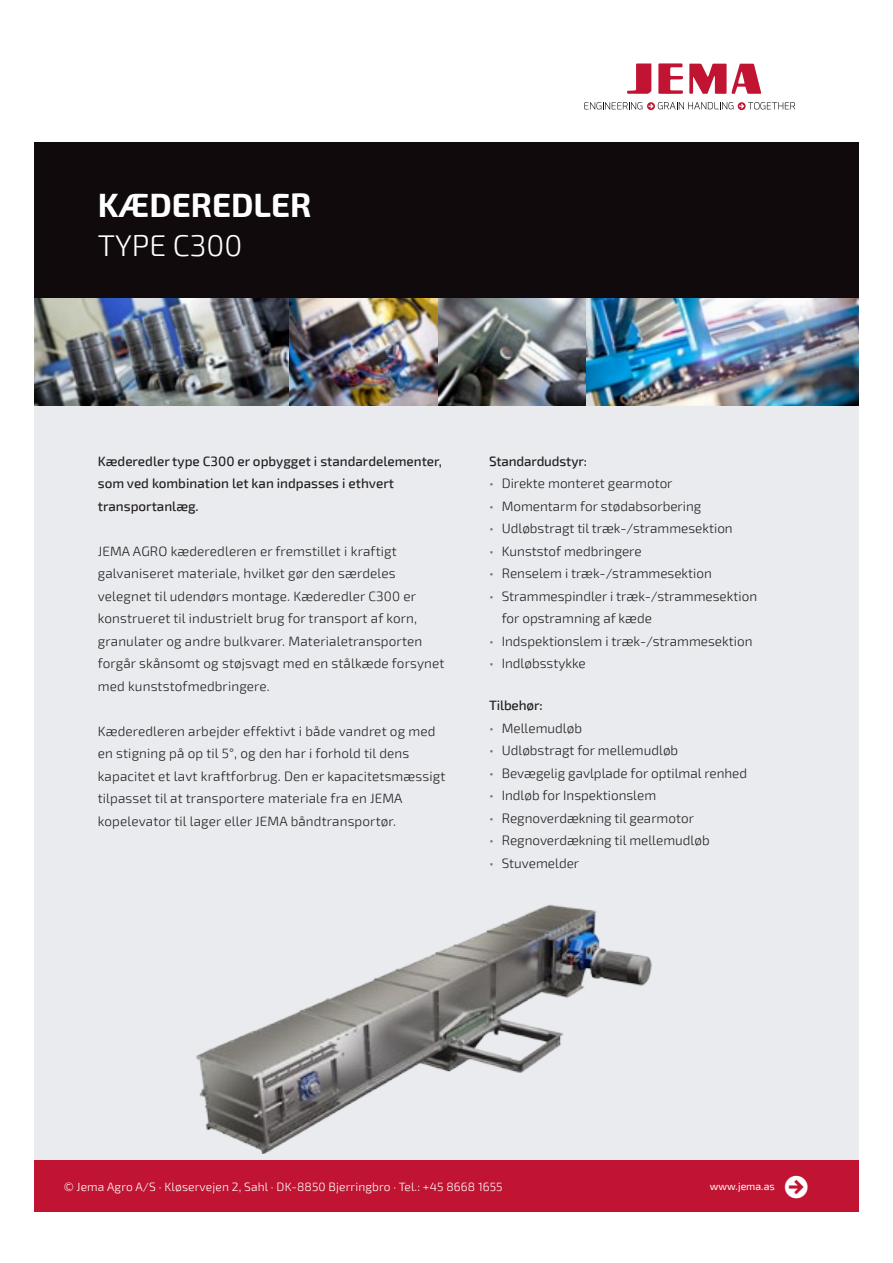
<style>
.page{position:relative;width:893px;height:1263px;background:#fff}
.page>*{position:absolute;margin:0;border:0;box-sizing:border-box;transform-origin:0 0}
.t1{font:700 33px "Exo 2";color:#fff}
.t2{font:700 32.85px "Klavika";color:#fff}
.t3{font:300 30px "Exo 2";color:#fff}
.t4{font:300 13.5px/22.5px "Exo 2";letter-spacing:.005em;color:#231f20}
.t5{font:500 13.5px/22.5px "Exo 2";color:#231f20}
.t6{font:300 12px "Exo 2";letter-spacing:.01em;color:#fff}
.t7{font:10.5px "Exo 2";color:#fff}
.s1{color:#68748a}
</style>
<div class="page">
<div style="left:34px;top:142px;width:825px;height:157px;background:#110a0c"></div>
<div style="left:34px;top:299px;width:825px;height:896px;background:#e9ebee"></div>
<svg style="left:689px;top:64px;width:72px;height:30px"></svg>
<svg style="left:658px;top:63px;width:25px;height:31px"></svg>
<svg style="left:627px;top:63px;width:24px;height:31px"></svg>
<svg style="left:584px;top:102px;width:211px;height:8px"></svg>
<div style="left:34px;top:1161px;width:825px;height:51px;background:#c01432"></div>
<img style="left:34px;top:299px;width:825px;height:106px">
<img style="left:196px;top:904px;width:456px;height:249px">
<h1 class="t1" style="left:98px;top:186px;width:215px">KÆDEREDLER</h1>
<h3 class="t3" style="left:98px;top:228px;width:146px">TYPE C300</h3>
<p class="t5" style="left:98px;top:450px;width:346px">Kæderedler type C300 er opbygget i standardelementer, som ved kombination let kan indpasses i ethvert transportanlæg.</p>
<p class="t4" style="left:98px;top:540px;width:348px">JEMA AGRO kæderedleren er fremstillet i kraftigt galvaniseret materiale, hvilket gør den særdeles velegnet til udendørs montage. Kæderedler C300 er konstrueret til industrielt brug for transport af korn, granulater og andre bulkvarer. Materialetransporten forgår skånsomt og støjsvagt med en stålkæde forsynet med kunststofmedbringere.</p>
<p class="t4" style="left:98px;top:720px;width:349px">Kæderedleren arbejder effektivt i både vandret og med en stigning på op til 5°, og den har i forhold til dens kapacitet et lavt kraftforbrug. Den er kapacitetsmæssigt tilpasset til at transportere materiale fra en JEMA kopelevator til lager eller JEMA båndtransportør.</p>
<p class="t5" style="left:489px;top:450px;width:99px">Standardudstyr:</p>
<p class="t4" style="left:489px;top:472px;width:185px"><span class="s1">•</span> Direkte monteret gearmotor</p>
<p class="t4" style="left:489px;top:495px;width:214px"><span class="s1">•</span> Momentarm for stødabsorbering</p>
<p class="t4" style="left:489px;top:517px;width:245px"><span class="s1">•</span> Udløbstragt til træk-/strammesektion</p>
<p class="t4" style="left:489px;top:540px;width:154px"><span class="s1">•</span> Kunststof medbringere</p>
<p class="t4" style="left:489px;top:562px;width:224px"><span class="s1">•</span> Renselem i træk-/strammesektion</p>
<p class="t4" style="left:502px;top:585px;width:257px;text-indent:-13px"><span class="s1">•</span> Strammespindler i træk-/strammesektion for opstramning af kæde</p>
<p class="t4" style="left:489px;top:630px;width:265px"><span class="s1">•</span> Indspektionslem i træk-/strammesektion</p>
<p class="t4" style="left:489px;top:652px;width:98px"><span class="s1">•</span> Indløbsstykke</p>
<p class="t5" style="left:489px;top:694px;width:55px">Tilbehør:</p>
<p class="t4" style="left:489px;top:717px;width:94px"><span class="s1">•</span> Mellemudløb</p>
<p class="t4" style="left:489px;top:739px;width:191px"><span class="s1">•</span> Udløbstragt for mellemudløb</p>
<p class="t4" style="left:489px;top:762px;width:260px"><span class="s1">•</span> Bevægelig gavlplade for optilmal renhed</p>
<p class="t4" style="left:489px;top:785px;width:169px"><span class="s1">•</span> Indløb for Inspektionslem</p>
<p class="t4" style="left:489px;top:807px;width:206px"><span class="s1">•</span> Regnoverdækning til gearmotor</p>
<p class="t4" style="left:489px;top:830px;width:222px"><span class="s1">•</span> Regnoverdækning til mellemudløb</p>
<p class="t4" style="left:489px;top:852px;width:92px"><span class="s1">•</span> Stuvemelder</p>
<p class="t6" style="left:64px;top:1179px;width:440px">© Jema Agro A/S · Kløservejen 2, Sahl · DK-8850 Bjerringbro · Tel.: +45 8668 1655</p>
<p class="t7" style="left:710px;top:1180px;width:66px">www.jema.as</p>
<h2 class="t2" style="left:784px;top:1163px;width:27px">•</h2>
</div>
